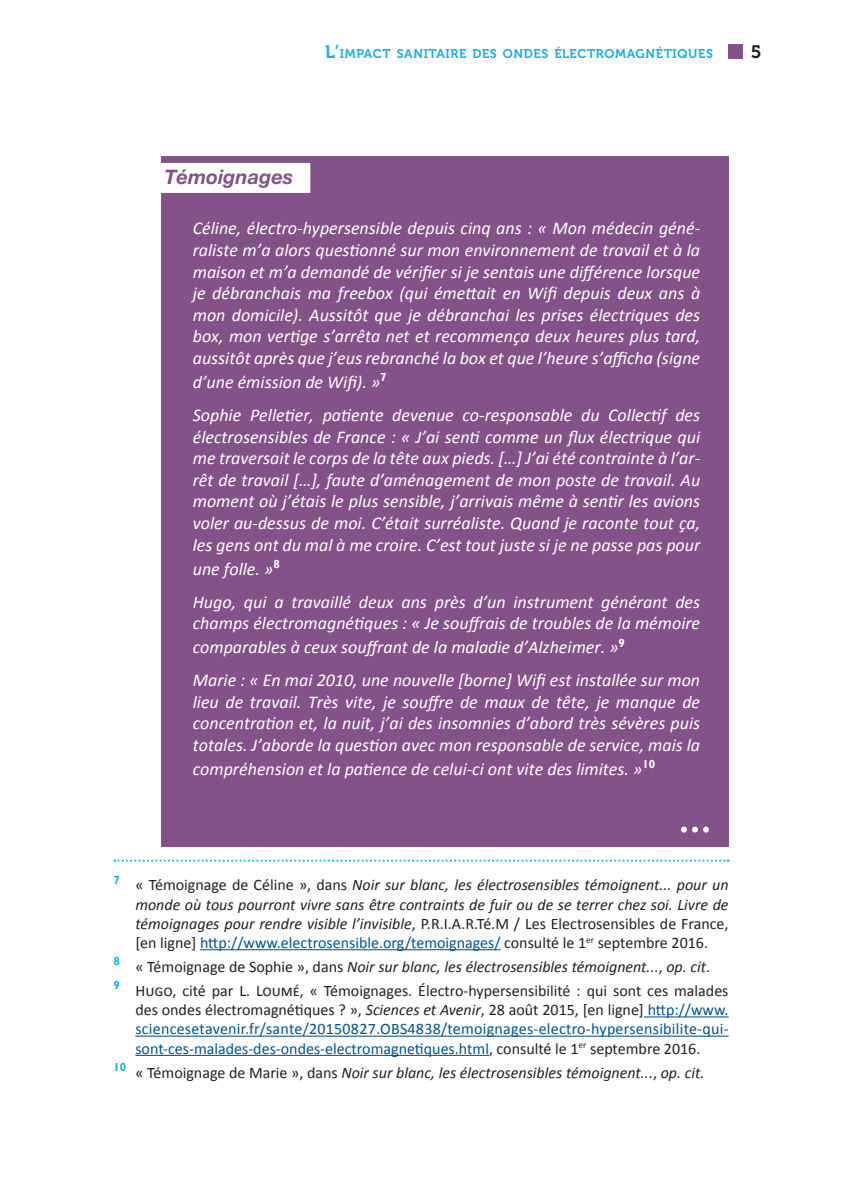
<style>
.page{position:relative;width:842px;height:1191px;background:#fff}
.page>*{position:absolute;margin:0;border:0;box-sizing:border-box;transform-origin:0 0}
.t1{font:italic 700 20px "Helvetica Neue LT Pro";color:#835288}
.t2{font:italic 18px/21.6px "Calibri";color:#fff;text-align:justify}
.t3{font:18px "Museo 700";color:#231f20}
.t4{font:italic 16px/19.2px "Calibri";color:#231f20;text-align:justify}
.t5{font:16px/19.2px "Calibri";color:#005290;text-align:justify}
.t6{font:16px/24px "Calibri";color:#231f20}
.t7{font:12.6px "Museo 700";letter-spacing:.05em;color:#1bace3}
.s1{font-size:18px}
.s2{font-style:normal}
.s3{font-style:normal;color:#005290}
.s4{font-style:italic}
.s5{color:#231f20}
.s6{font-style:italic;color:#231f20}
</style>
<div class="page">
<div style="left:729px;top:44px;width:14px;height:14px;background:#835288"></div>
<div style="left:162px;top:156px;width:567px;height:690px;background:#835288"></div>
<div style="left:130px;top:163px;width:180px;height:30px;background:#fff"></div>
<svg style="left:114px;top:859px;width:615px;height:2px"></svg>
<hr style="left:200px;top:949px;width:301px;height:1px;background:#005290">
<hr style="left:644px;top:1016px;width:85px;height:1px;background:#005290">
<hr style="left:135px;top:1035px;width:594px;height:1px;background:#005290">
<hr style="left:135px;top:1054px;width:354px;height:2px;background:#005290">
<svg style="left:681px;top:826px;width:28px;height:6px"></svg>
<p class="t7" style="left:325px;top:47px;width:389px"><span class="s1">L’</span>IMPACT SANITAIRE DES ONDES ÉLECTROMAGNÉTIQUES</p>
<p class="t3" style="left:751px;top:42px;width:12px">5</p>
<p class="t1" style="left:164px;top:165px;width:130px">Témoignages</p>
<p class="t2" style="left:193px;top:217px;width:509px">Céline, électro-hypersensible depuis cinq ans : « Mon médecin géné&shy;raliste m’a alors questionné sur mon environnement de travail et à la maison et m’a demandé de vérifier si je sentais une différence lorsque je débranchais ma freebox (qui émettait en Wifi depuis deux ans à mon domicile). Aussitôt que je débranchai les prises électriques des box, mon vertige s’arrêta net et recommença deux heures plus tard, aussitôt après que j’eus rebranché la box et que l’heure s’afficha (signe</p>
<p class="t2" style="left:193px;top:365px;width:509px;line-height:33px">d’une émission de Wifi). »<sup>7<br></sup>Sophie Pelletier, patiente devenue co-responsable du Collectif des</p>
<p class="t2" style="left:193px;top:425px;width:509px">électrosensibles de France : « J’ai senti comme un flux électrique qui me traversait le corps de la tête aux pieds. […] J’ai été contrainte à l’ar&shy;rêt de travail […], faute d’aménagement de mon poste de travail. Au moment où j’étais le plus sensible, j’arrivais même à sentir les avions voler au-dessus de moi. C’était surréaliste. Quand je raconte tout ça, les gens ont du mal à me croire. C’est tout juste si je ne passe pas pour</p>
<p class="t2" style="left:193px;top:551px;width:509px;line-height:33px">une folle. »<sup>8<br></sup>Hugo, qui a travaillé deux ans près d’un instrument générant des</p>
<p class="t2" style="left:193px;top:610px;width:509px;line-height:24px">champs électromagnétiques : « Je souffrais de troubles de la mémoire comparables à ceux souffrant de la maladie d’Alzheimer. »<sup>9</sup></p>
<p class="t2" style="left:193px;top:668px;width:509px">Marie : « En mai 2010, une nouvelle [borne] Wifi est installée sur mon lieu de travail. Très vite, je souffre de maux de tête, je manque de concentration et, la nuit, j’ai des insomnies d’abord très sévères puis totales. J’aborde la question avec mon responsable de service, mais la</p>
<p class="t2" style="left:193px;top:757px;width:464px">compréhension et la patience de celui-ci ont vite des limites. »<sup>10</sup></p>
<p class="t4" style="left:135px;top:874px;width:595px;text-indent:-22px"><sup>7</sup> <span class="s2">« Témoignage de Céline », dans</span> Noir sur blanc, les électrosensibles témoignent... pour un monde où tous pourront vivre sans être contraints de fuir ou de se terrer chez soi. Livre de témoignages pour rendre visible l’invisible<span class="s2">, P.R.I.A.R.Té.M / Les Electrosensibles de France, [en ligne]</span> <span class="s3">http://www.electrosensible.org/temoignages/</span> <span class="s2">consulté le 1</span><sup>er</sup> <span class="s2">septembre 2016.</span></p>
<p class="t6" style="left:113px;top:954px;width:617px"><sup>8</sup> « Témoignage de Sophie », dans <span class="s4">Noir sur blanc, les électrosensibles témoignent...</span>, <span class="s4">op. cit</span>.<br><sup>9</sup> Hugo, cité par L. Loumé, « Témoignages. Électro-hypersensibilité : qui sont ces malades</p>
<p class="t5" style="left:135px;top:999px;width:595px"><span class="s5">des ondes électromagnétiques ? »,</span> <span class="s6">Sciences et Avenir</span><span class="s5">, 28 août 2015, [en ligne]</span> http://www. sciencesetavenir.fr/sante/20150827.OBS4838/temoignages-electro-hypersensibilite-qui&shy;sont-ces-malades-des-ondes-electromagnetiques.html<span class="s5">, consulté le 1</span><sup>er</sup> <span class="s5">septembre 2016.</span></p>
<p class="t4" style="left:113px;top:1062px;width:593px"><sup>10</sup> <span class="s2">« Témoignage de Marie », dans</span> Noir sur blanc, les électrosensibles témoignent...<span class="s2">,</span> op. cit.</p>
</div>
